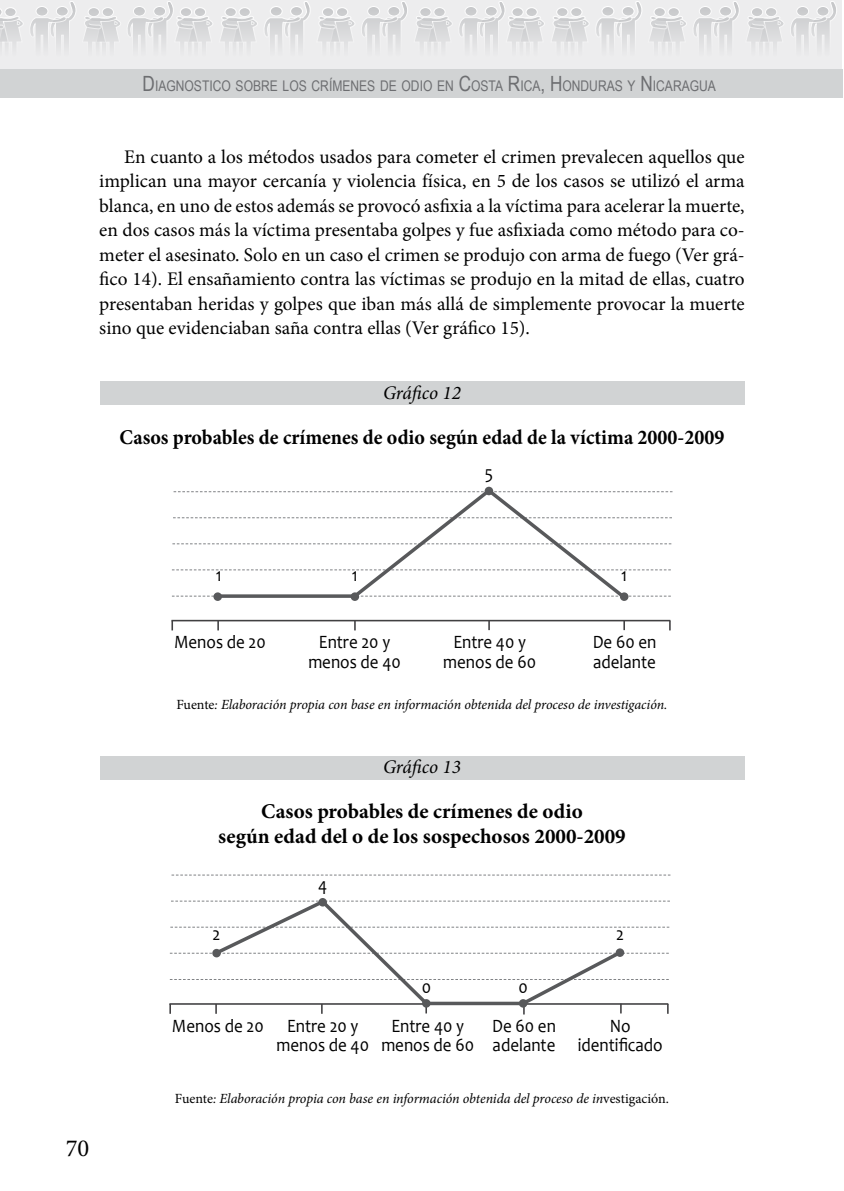
<style>
.page{position:relative;width:844px;height:1191px;background:#fff}
.page>*{position:absolute;margin:0;border:0;box-sizing:border-box;transform-origin:0 0}
.t1{font:24.5px "Minion Pro";color:#000}
.t2{font:700 21px/25.2px "Minion Pro";color:#000;text-align:center}
.t3{font:700 21px "Minion Pro";color:#000;scale:.95 1}
.t4{font:19.25px/24.5px "Minion Pro";color:#000;text-align:justify}
.t5{font:italic 19.25px "Minion Pro";letter-spacing:-.015em;color:#000}
.t6{font:18.9px/19.2px "Candara";color:#000;text-align:center;scale:.9 1}
.t7{font:14.7px "Arial Narrow";color:#6d6e71}
.t8{font:italic 14px "Minion Pro";letter-spacing:-.005em;color:#000}
.s1{font-size:21px}
.s2{font-style:normal}
</style>
<div class="page">
<div style="left:0;top:0;width:841px;height:82px;background:#ededee"></div>
<div style="left:0;top:69px;width:841px;height:29px;background:#d1d3d4"></div>
<svg style="left:0;top:1px;width:837px;height:43px"></svg>
<div style="left:512px;top:8px;width:11px;height:9px;background:#c7c8ca;border-radius:50%"></div>
<div style="left:511px;top:7px;width:12px;height:10px;border:1px solid #fff;border-radius:50%"></div>
<div style="left:526px;top:8px;width:11px;height:9px;background:#c7c8ca;border-radius:50%"></div>
<div style="left:525px;top:7px;width:12px;height:10px;border:1px solid #fff;border-radius:50%"></div>
<div style="left:99px;top:756px;width:645px;height:24px;background:#d1d3d4"></div>
<div style="left:100px;top:380px;width:645px;height:24px;background:#d1d3d4"></div>
<svg style="left:172px;top:595px;width:498px;height:1px"></svg>
<svg style="left:172px;top:569px;width:498px;height:1px"></svg>
<svg style="left:172px;top:543px;width:499px;height:1px"></svg>
<svg style="left:173px;top:517px;width:498px;height:1px"></svg>
<svg style="left:173px;top:491px;width:499px;height:1px"></svg>
<hr style="left:171px;top:620px;width:499px;height:1px;background:#414042">
<svg style="left:217px;top:621px;width:2px;height:9px"></svg>
<svg style="left:171px;top:620px;width:2px;height:10px"></svg>
<svg style="left:215px;top:486px;width:414px;height:115px"></svg>
<div style="left:213px;top:592px;width:9px;height:9px;background:#58595b;border-radius:50%"></div>
<div style="left:350px;top:592px;width:9px;height:9px;background:#58595b;border-radius:50%"></div>
<div style="left:619px;top:592px;width:9px;height:9px;background:#58595b;border-radius:50%"></div>
<div style="left:484px;top:487px;width:9px;height:8px;background:#58595b;border-radius:50%"></div>
<svg style="left:170px;top:979px;width:498px;height:1px"></svg>
<svg style="left:170px;top:952px;width:498px;height:1px"></svg>
<svg style="left:170px;top:926px;width:499px;height:1px"></svg>
<svg style="left:171px;top:900px;width:498px;height:1px"></svg>
<svg style="left:171px;top:874px;width:499px;height:1px"></svg>
<hr style="left:169px;top:1003px;width:499px;height:1px;background:#414042">
<svg style="left:425px;top:1007px;width:2px;height:6px"></svg>
<svg style="left:215px;top:1007px;width:2px;height:6px"></svg>
<svg style="left:169px;top:1004px;width:2px;height:9px"></svg>
<svg style="left:212px;top:898px;width:412px;height:109px"></svg>
<div style="left:212px;top:949px;width:9px;height:8px;background:#58595b;border-radius:50%"></div>
<div style="left:422px;top:999px;width:8px;height:8px;background:#58595b;border-radius:50%"></div>
<div style="left:615px;top:948px;width:9px;height:9px;background:#58595b;border-radius:50%"></div>
<div style="left:318px;top:898px;width:9px;height:8px;background:#58595b;border-radius:50%"></div>
<div style="left:518px;top:999px;width:9px;height:8px;background:#58595b;border-radius:50%"></div>
<p class="t7" style="left:143px;top:75px;width:574px"><span class="s1">D</span>IAGNOSTICO SOBRE LOS CRÍMENES DE ODIO EN <span class="s1">C</span>OSTA <span class="s1">R</span>ICA<span class="s1">, H</span>ONDURAS Y <span class="s1">N</span> ICARAGUA</p>
<p class="t4" style="left:99px;top:145px;width:646px;text-indent:25px">En cuanto a los métodos usados para cometer el crimen prevalecen aquellos que implican una mayor cercanía y violencia física, en 5 de los casos se utilizó el arma blanca, en uno de estos además se provocó asfixia a la víctima para acelerar la muerte, en dos casos más la víctima presentaba golpes y fue asfixiada como método para co&shy;meter el asesinato. Solo en un caso el crimen se produjo con arma de fuego (Ver grá&shy;fico 14). El ensañamiento contra las víctimas se produjo en la mitad de ellas, cuatro presentaban heridas y golpes que iban más allá de simplemente provocar la muerte sino que evidenciaban saña contra ellas (Ver gráfico 15).</p>
<p class="t5" style="left:383px;top:379px;width:79px">Gráfico 12</p>
<p class="t3" style="left:120px;top:422px;width:637px">Casos probables de crímenes de odio según edad de la víctima 2000-2009</p>
<p class="t6" style="left:484px;top:463px;width:11px">5</p>
<p class="t1" style="left:66px;top:1132px;width:25px">70</p>
<p class="t6" style="left:216px;top:565px;width:8px">1</p>
<p class="t6" style="left:352px;top:565px;width:8px">1</p>
<p class="t6" style="left:621px;top:565px;width:8px">1</p>
<p class="t6" style="left:174px;top:632px;width:103px">Menos de 20</p>
<p class="t6" style="left:592px;top:632px;width:72px;text-align:left">De 60 en adelante</p>
<p class="t6" style="left:308px;top:632px;width:104px">Entre 20 y menos de 40</p>
<p class="t6" style="left:443px;top:632px;width:104px">Entre 40 y menos de 60</p>
<p class="t8" style="left:176px;top:694px;width:492px"><span class="s2">Fuente</span>: Elaboración propia con base en información obtenida del proceso de investigación.</p>
<p class="t5" style="left:383px;top:753px;width:79px">Gráfico 13</p>
<p class="t2" style="left:218px;top:798px;width:409px">Casos probables de crímenes de odio<br>según edad del o de los sospechosos 2000-2009</p>
<p class="t6" style="left:318px;top:875px;width:12px">4</p>
<p class="t6" style="left:212px;top:924px;width:10px">2</p>
<p class="t6" style="left:616px;top:924px;width:10px">2</p>
<p class="t6" style="left:421px;top:977px;width:12px">0</p>
<p class="t6" style="left:518px;top:977px;width:12px">0</p>
<p class="t6" style="left:172px;top:1015px;width:103px">Menos de 20</p>
<p class="t6" style="left:492px;top:1015px;width:72px;text-align:left">De 60 en adelante</p>
<p class="t6" style="left:577px;top:1015px;width:96px">No identificado</p>
<p class="t6" style="left:276px;top:1015px;width:104px">Entre 20 y menos de 40</p>
<p class="t6" style="left:381px;top:1015px;width:104px">Entre 40 y menos de 60</p>
<p class="t8" style="left:175px;top:1089px;width:495px"><span class="s2">Fuente</span>: Elaboración propia con base en información obtenida del proceso de in<span class="s2">vestigación.</span></p>
</div>
